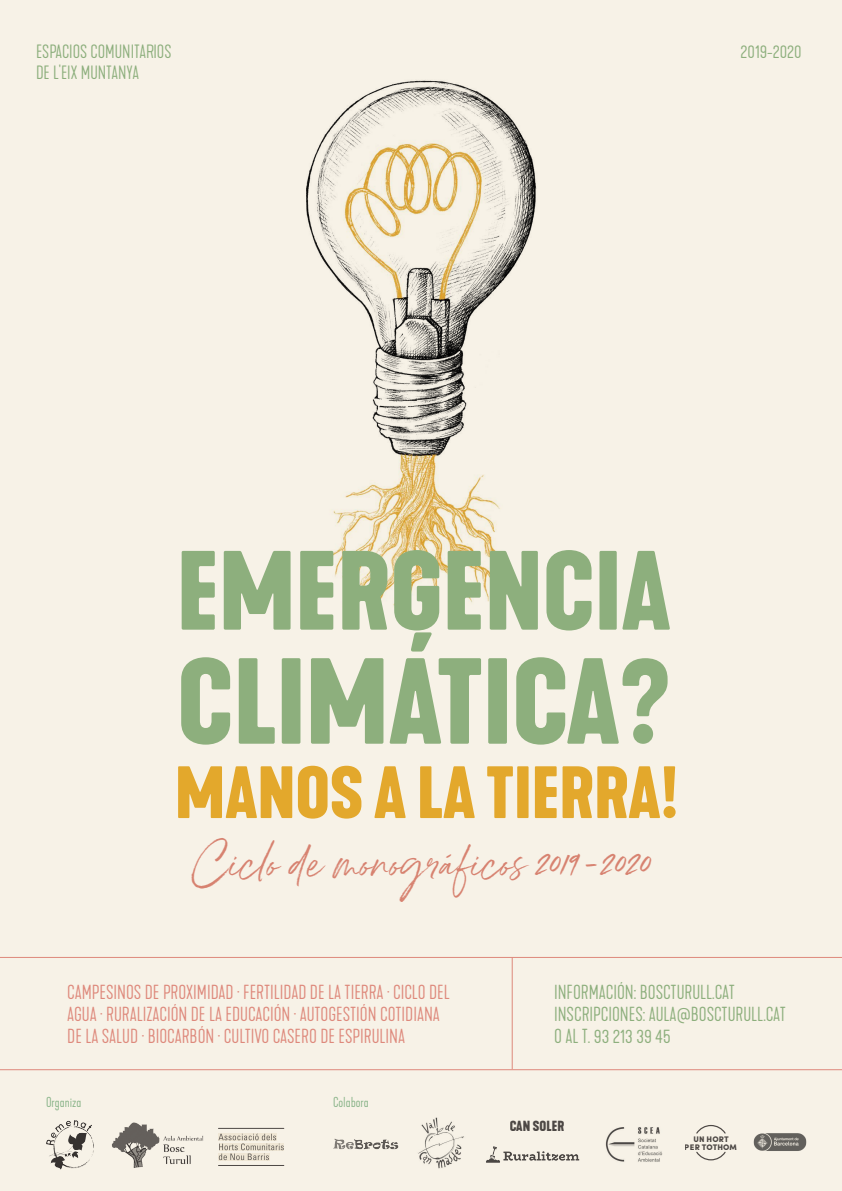
<style>
.page{position:relative;width:842px;height:1191px;background:#f7f2e7}
.page>*{position:absolute;margin:0;border:0;box-sizing:border-box;transform-origin:0 0}
.t1{font:700 114px "Kapra Neue";color:#8daf7d}
.t2{font:700 105px "Kapra Neue";color:#8daf7d}
.t3{font:700 69px "Kapra Neue";color:#e3a82c}
.t4{font:38px "Bellugaslanted";color:#de897c}
.t5{font:300 19px/22px "Kapra Neue";color:#de897c}
.t6{font:300 19px/22px "Kapra Neue";color:#8daf7d}
.t7{font:300 18px/21px "Kapra Neue";color:#8daf7d}
.t8{font:700 13.7px "Kapra Neue";letter-spacing:.01em;color:#241f1f}
.t9{font:300 13.5px "Kapra Neue";color:#8bbc94}
.t10{font:900 8.1px/8.1px "Sofia Pro";letter-spacing:.01em;color:#241f1f;text-align:center}
</style>
<div class="page">
<hr style="left:512px;top:957px;width:1px;height:112px;background:#de897c">
<hr style="left:0;top:957px;width:842px;height:1px;background:#de897c">
<hr style="left:0;top:1069px;width:842px;height:1px;background:#de897c">
<img style="left:418px;top:1117px;width:46px;height:51px">
<img style="left:753px;top:1133px;width:54px;height:18px">
<img style="left:486px;top:1146px;width:94px;height:17px">
<img style="left:333px;top:1138px;width:66px;height:12px">
<svg style="left:696px;top:1125px;width:30px;height:9px"></svg>
<svg style="left:696px;top:1151px;width:30px;height:10px"></svg>
<img style="left:112px;top:1122px;width:92px;height:46px">
<img style="left:46px;top:1121px;width:47px;height:48px">
<svg style="left:218px;top:1133px;width:66px;height:27px"></svg>
<hr style="left:218px;top:1165px;width:66px;height:1px;background:#241f1f">
<hr style="left:218px;top:1128px;width:66px;height:1px;background:#241f1f">
<img style="left:605px;top:1127px;width:58px;height:35px">
<img style="left:306px;top:80px;width:231px;height:526px">
<p class="t7" style="left:36px;top:41px;width:137px">ESPACIOS COMUNITARIOS<br>DE L'EIX MUNTANYA</p>
<p class="t7" style="left:741px;top:41px;width:63px">2019-2020</p>
<h2 class="t2" style="left:177px;top:522px;width:495px">EMERGENCIA</h2>
<h1 class="t1" style="left:177px;top:626px;width:495px">CLIMÁTICA?</h1>
<h3 class="t3" style="left:175px;top:747px;width:505px">MANOS A LA TIERRA!</h3>
<h3 class="t4" style="left:191px;top:840px;width:461px">Ciclo de monográficos 2019-2020</h3>
<p class="t5" style="left:67px;top:981px;width:384px">CAMPESINOS DE PROXIMIDAD · FERTILIDAD DE LA TIERRA · CICLO DEL<br>AGUA · RURALIZACIÓN DE LA EDUCACIÓN · AUTOGESTIÓN COTIDIANA<br>DE LA SALUD · BIOCARBÓN · CULTIVO CASERO DE ESPIRULINA</p>
<p class="t9" style="left:46px;top:1094px;width:37px">Organiza</p>
<p class="t9" style="left:333px;top:1094px;width:37px">Colabora</p>
<p class="t6" style="left:554px;top:981px;width:233px">INFORMACIÓN: BOSCTURULL.CAT<br>INSCRIPCIONES: AULA@BOSCTURULL.CAT<br>O AL T. 93 213 39 45</p>
<p class="t8" style="left:510px;top:1116px;width:56px">CAN SOLER</p>
<p class="t10" style="left:685px;top:1134px;width:54px">UN HORT<br>PER TOTHOM</p>
</div>
